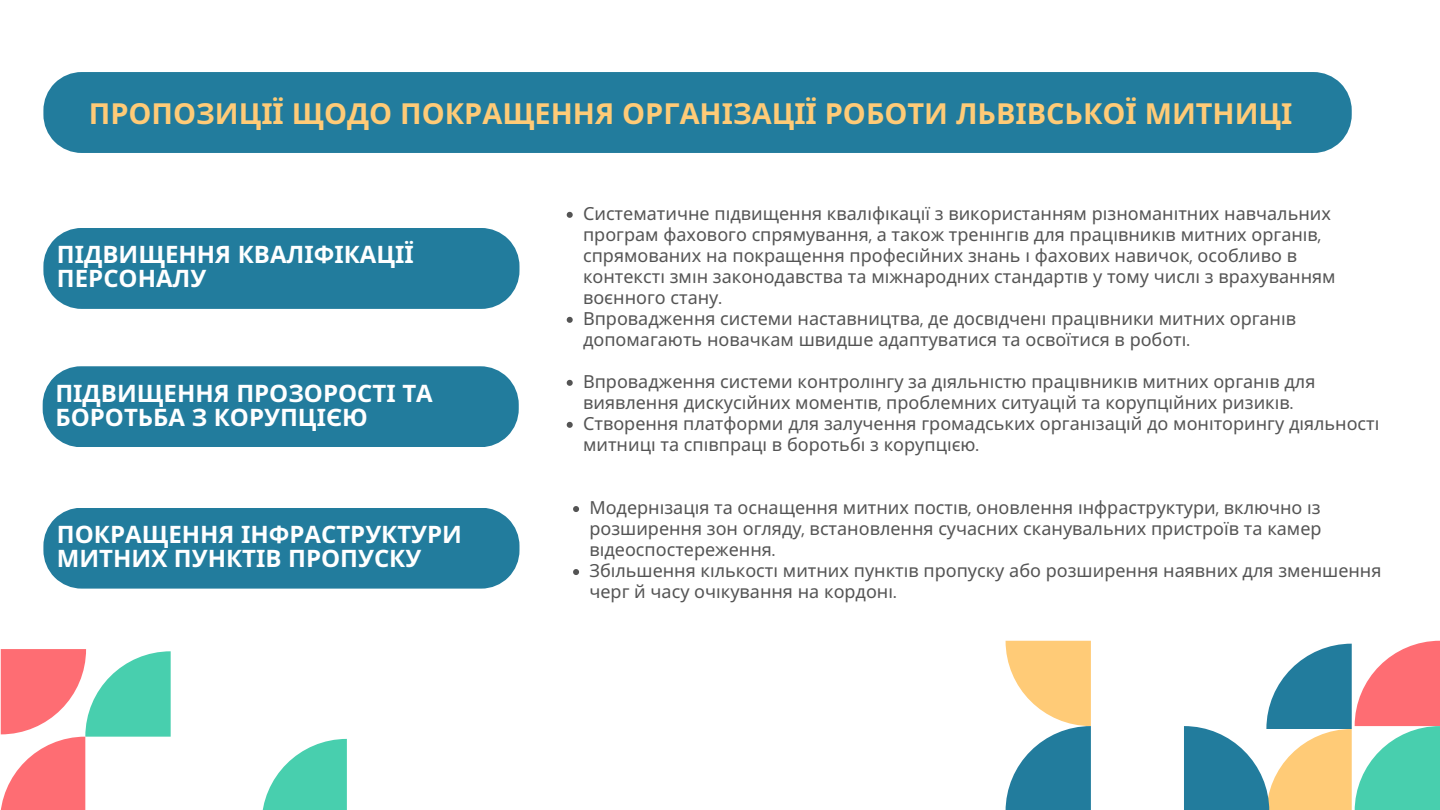
<style>
.page{position:relative;width:1440px;height:810px;background:#fff}
.page>*{position:absolute;margin:0;border:0;box-sizing:border-box;transform-origin:0 0}
.t1{font:700 40px "Kollektif";color:#fff}
.t2{font:700 28.9px "Noto Sans";color:#ffcb77}
.t3{font:700 24px/24px "Noto Sans";color:#fff}
.t4{font:18px/21px "Noto Sans";color:#545454}
.s1{font-family:"DM Sans"}
</style>
<div class="page">
<div style="left:43px;top:228px;width:477px;height:81px;background:#227c9d"></div>
<svg style="left:0;top:649px;width:171px;height:161px"></svg>
<svg style="left:262px;top:739px;width:85px;height:71px"></svg>
<svg style="left:1184px;top:641px;width:256px;height:169px"></svg>
<svg style="left:1006px;top:641px;width:85px;height:169px"></svg>
<div style="left:43px;top:72px;width:1309px;height:81px;background:#227c9d"></div>
<svg style="left:567px;top:212px;width:6px;height:6px"></svg>
<svg style="left:567px;top:317px;width:6px;height:6px"></svg>
<div style="left:43px;top:366px;width:476px;height:81px;background:#227c9d"></div>
<svg style="left:567px;top:380px;width:6px;height:6px"></svg>
<svg style="left:567px;top:422px;width:6px;height:6px"></svg>
<div style="left:43px;top:508px;width:477px;height:81px;background:#227c9d"></div>
<svg style="left:573px;top:506px;width:6px;height:6px"></svg>
<svg style="left:573px;top:569px;width:6px;height:6px"></svg>
<h2 class="t2" style="left:89px;top:93px;width:1205px">ПРОПОЗИЦІЇ ЩОДО ПОКРАЩЕННЯ ОРГАНІЗАЦІЇ РОБОТИ ЛЬВІВСЬКОЇ МИТНИЦІ</h2>
<p class="t3" style="left:57px;top:242px;width:359px">ПІДВИЩЕННЯ КВАЛІФІКАЦІЇ<br>ПЕРСОНАЛУ</p>
<h3 class="t4" style="left:583px;top:203px;width:754px">Систематичне підвищення кваліфі кації з використанням різноманітних навчальних програм фахового спрямування<span class="s1">,</span> а також трені нгі в для праці вникі в митних органі в<span class="s1">, </span>спрямованих на покращення професі йних знань і фахових навичок<span class="s1">,</span> особливо в контексті змі н законодавства та міжнародних стандарті в у тому числі з врахуванням</h3>
<h1 class="t4" style="left:583px;top:287px;width:715px">воєнного стану<span class="s1">.<br></span>Впровадження системи наставництва<span class="s1">,</span> де досвідчені праці вники митних органі в допомагають новачкам швидше адаптуватися та освоїтися в роботі<span class="s1">.</span></h1>
<p class="t1" style="left:222px;top:366px;width:259px">02 - WEBSITE</p>
<h3 class="t3" style="left:55px;top:380px;width:379px">ПІДВИЩЕННЯ ПРОЗОРОСТІ ТА<br>БОРОТЬБА З КОРУПЦІЄЮ</h3>
<p class="t4" style="left:583px;top:371px;width:734px">Впровадження системи контролі нгу за діяльністю праці вникі в митних органі в для виявлення дискусі йних моменті в<span class="s1">,</span> проблемних ситуаці й та корупці йних ризикі в<span class="s1">.</span></p>
<p class="t4" style="left:583px;top:413px;width:795px">Створення платформи для залучення громадських організаці й до моніторингу діяльності митниці та спі впраці в боротьбі з корупцією<span class="s1">.</span></p>
<p class="t3" style="left:57px;top:522px;width:407px">ПОКРАЩЕННЯ ІНФРАСТРУКТУРИ<br>МИТНИХ ПУНКТІВ ПРОПУСКУ</p>
<p class="t4" style="left:589px;top:497px;width:734px;text-align:justify">Модернізація та оснащення митних пості в<span class="s1">,</span> оновлення і нфраструктури<span class="s1">,</span> включно із розширення зон огляду<span class="s1">,</span> встановлення сучасних сканувальних пристроїв та камер відеоспостереження<span class="s1">.</span></p>
<p class="t4" style="left:589px;top:560px;width:794px">Збільшення кількості митних пункті в пропуску або розширення наявних для зменшення черг й часу очі кування на кордоні<span class="s1">.</span></p>
</div>
